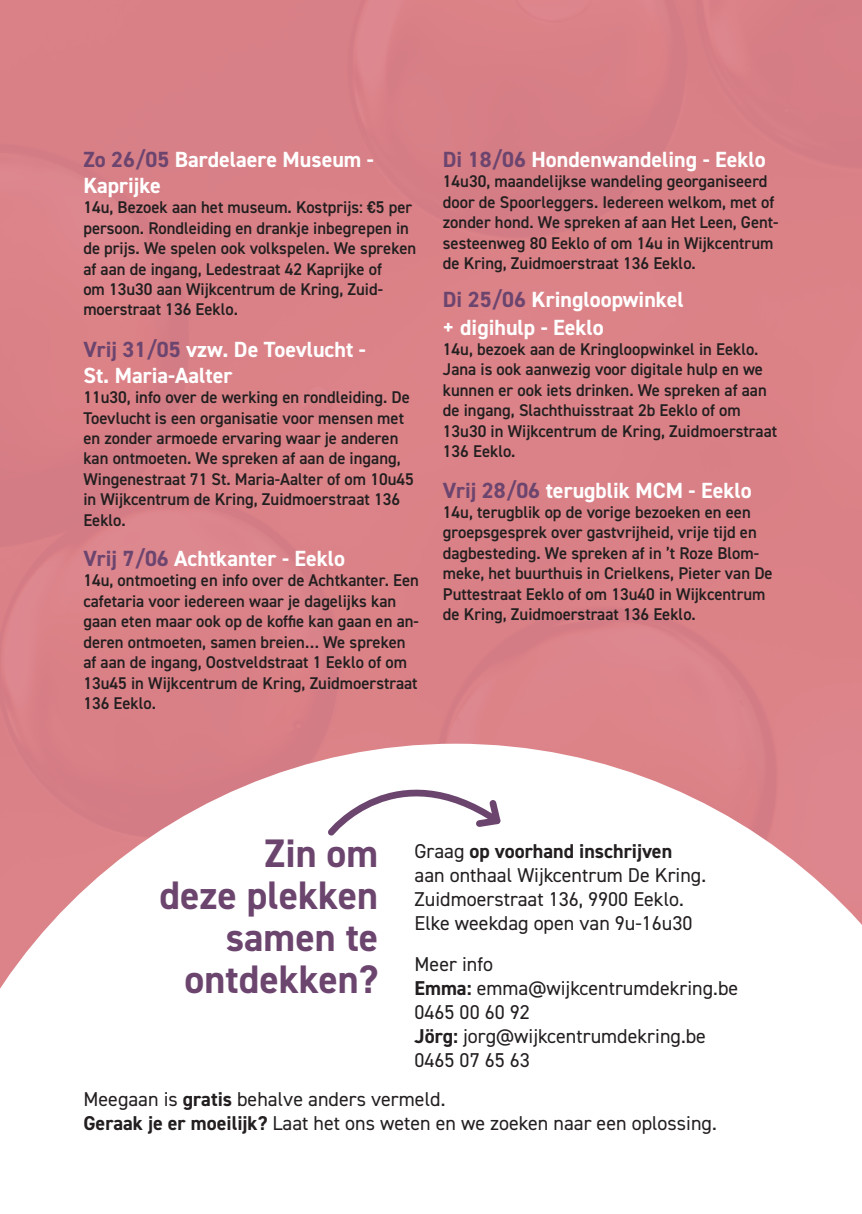
<style>
.page{position:relative;width:862px;height:1214px;background:#fff}
.page>*{position:absolute;margin:0;border:0;box-sizing:border-box;transform-origin:0 0}
.t1{font:700 39.8px/42px "DIN2014";color:#6c456f;text-align:right}
.t2{font:700 22px/26px "DIN2014";color:#fff}
.t3{font:20px/24px "DIN2014";color:#231f20}
.t4{font:600 17px/20.4px "DIN2014";color:#231f20}
.s1{color:#6c456f}
.s2{font-weight:700}
</style>
<div class="page">
<div style="left:0;top:0;width:862px;height:1213px;background:#dc828b"></div>
<svg style="left:0;top:743px;width:862px;height:470px;background:#f9eced"></svg>
<svg style="left:324px;top:752px;width:182px;height:86px;background:#f0ecf0"></svg>
<p class="t2" style="left:83px;top:146px;width:292px"><span class="s1">Zo 26/05</span> Bardelaere Museum -<br>Kaprijke</p>
<p class="t4" style="left:83px;top:197px;width:334px">14u, Bezoek aan het museum. Kostprijs: €5 per persoon. Rondleiding en drankje inbegrepen in de prijs. We spelen ook volkspelen. We spreken af aan de ingang, Ledestraat 42 Kaprijke of<br>om 13u30 aan Wijkcentrum de Kring, Zuid&shy;moerstraat 136 Eeklo.</p>
<p class="t2" style="left:83px;top:336px;width:284px"><span class="s1">Vrij 31/05</span> vzw. De Toevlucht -<br>St. Maria-Aalter</p>
<p class="t4" style="left:83px;top:386px;width:332px">11u30, info over de werking en rondleiding. De Toevlucht is een organisatie voor mensen met en zonder armoede ervaring waar je anderen kan ontmoeten. We spreken af aan de ingang, Wingenestraat 71 St. Maria-Aalter of om 10u45 in Wijkcentrum de Kring, Zuidmoerstraat 136<br>Eeklo.</p>
<p class="t2" style="left:83px;top:545px;width:263px"><span class="s1">Vrij 7/06</span> Achtkanter - Eeklo</p>
<p class="t4" style="left:83px;top:570px;width:337px">14u, ontmoeting en info over de Achtkanter. Een cafetaria voor iedereen waar je dagelijks kan gaan eten maar ook op de koffie kan gaan en an&shy;deren ontmoeten, samen breien… We spreken af aan de ingang, Oostveldstraat 1 Eeklo of om 13u45 in Wijkcentrum de Kring, Zuidmoerstraat 136 Eeklo.</p>
<p class="t2" style="left:443px;top:146px;width:324px"><span class="s1">Di 18/06</span> Hondenwandeling - Eeklo</p>
<p class="t4" style="left:443px;top:171px;width:337px">14u30, maandelijkse wandeling georganiseerd door de Spoorleggers. Iedereen welkom, met of zonder hond. We spreken af aan Het Leen, Gent&shy;sesteenweg 80 Eeklo of om 14u in Wijkcentrum de Kring, Zuidmoerstraat 136 Eeklo.</p>
<p class="t2" style="left:443px;top:285px;width:242px;line-height:28px"><span class="s1">Di 25/06</span> Kringloopwinkel + digihulp - Eeklo</p>
<p class="t4" style="left:443px;top:338px;width:336px">14u, bezoek aan de Kringloopwinkel in Eeklo.<br>Jana is ook aanwezig voor digitale hulp en we kunnen er ook iets drinken. We spreken af aan de ingang, Slachthuisstraat 2b Eeklo of om 13u30 in Wijkcentrum de Kring, Zuidmoerstraat 136 Eeklo.</p>
<p class="t2" style="left:443px;top:476px;width:310px"><span class="s1">Vrij 28/06</span> terugblik MCM - Eeklo</p>
<p class="t4" style="left:443px;top:501px;width:331px">14u, terugblik op de vorige bezoeken en een groepsgesprek over gastvrijheid, vrije tijd en dagbesteding. We spreken af in ’t Roze Blom&shy;meke, het buurthuis in Crielkens, Pieter van De Puttestraat Eeklo of om 13u40 in Wijkcentrum de Kring, Zuidmoerstraat 136 Eeklo.</p>
<h1 class="t1" style="left:160px;top:831px;width:220px">Zin om<br>deze plekken samen te ontdekken?</h1>
<p class="t3" style="left:414px;top:838px;width:293px">Graag <span class="s2">op voorhand inschrijven </span>aan onthaal Wijkcentrum De Kring.<br>Zuidmoerstraat 136, 9900 Eeklo.<br>Elke weekdag open van 9u-16u30</p>
<p class="t3" style="left:414px;top:951px;width:325px">Meer info<br><span class="s2">Emma:</span> emma@wijkcentrumdekring.be<br>0465 00 60 92<br><span class="s2">Jörg:</span> jorg@wijkcentrumdekring.be<br>0465 07 65 63</p>
<p class="t3" style="left:83px;top:1086px;width:635px">Meegaan is <span class="s2">gratis</span> behalve anders vermeld.<br><span class="s2">Geraak je er moeilijk?</span> Laat het ons weten en we zoeken naar een oplossing.</p>
</div>
